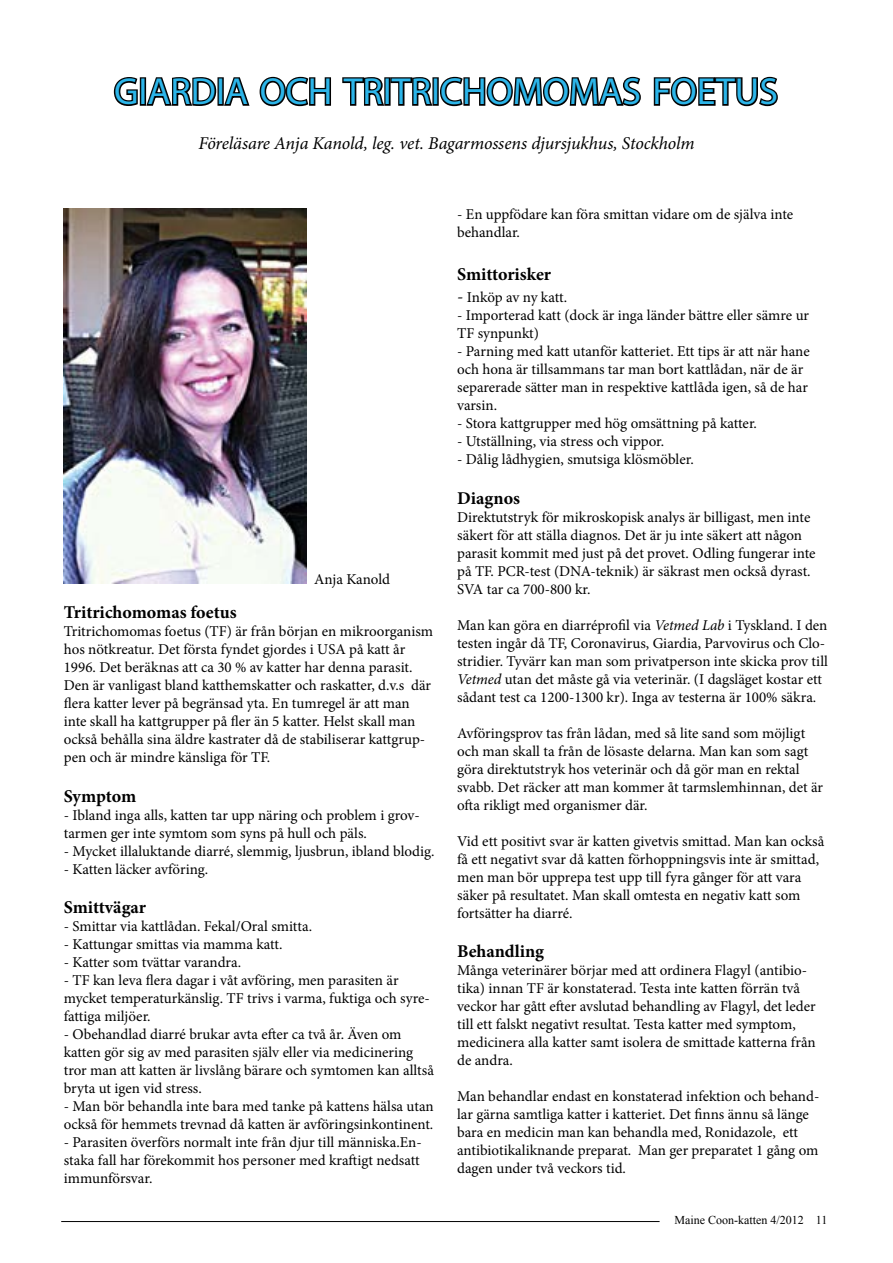
<style>
.page{position:relative;width:893px;height:1263px;background:#fff}
.page>*{position:absolute;margin:0;border:0;box-sizing:border-box;transform-origin:0 0}
.t1{font:37.8px "Myriad Pro";color:#2cb5e9}
.t2{font:700 18px "Minion Pro";color:#000}
.t3{font:italic 18px "Minion Pro";letter-spacing:-.01em;color:#000}
.t4{font:15px/18px "Minion Pro";color:#000}
.t5{font:12px "Times New Roman";color:#000}
.s1{font-size:18px}
.s2{font-style:italic}
</style>
<div class="page">
<hr style="left:61px;top:1221px;width:599px;height:1px;background:#000">
<svg style="left:113px;top:77px;width:137px;height:29px"></svg>
<svg style="left:259px;top:76px;width:72px;height:31px"></svg>
<svg style="left:342px;top:76px;width:299px;height:31px"></svg>
<svg style="left:653px;top:76px;width:125px;height:31px"></svg>
<img style="left:64px;top:208px;width:243px;height:375px">
<h1 class="t1" style="left:114px;top:68px;width:665px">GIARDIA OCH TRITRICHOMOMAS FOETUS</h1>
<p class="t3" style="left:198px;top:131px;width:498px">Föreläsare Anja Kanold, leg. vet. Bagarmossens djursjukhus, Stockholm</p>
<p class="t4" style="left:314px;top:570px;width:77px">Anja Kanold</p>
<p class="t2" style="left:64px;top:600px;width:174px">Tritrichomomas foetus</p>
<p class="t4" style="left:64px;top:622px;width:371px">Tritrichomomas foetus (TF) är från början en mikroorganism hos nötkreatur. Det första fyndet gjordes i USA på katt år 1996. Det beräknas att ca 30 % av katter har denna parasit.<br>Den är vanligast bland katthemskatter och raskatter, d.v.s där flera katter lever på begränsad yta. En tumregel är att man inte skall ha kattgrupper på fler än 5 katter. Helst skall man också behålla sina äldre kastrater då de stabiliserar kattgrup&shy;pen och är mindre känsliga för TF.</p>
<p class="t2" style="left:64px;top:783px;width:74px">Symptom</p>
<p class="t4" style="left:64px;top:806px;width:358px">- Ibland inga alls, katten tar upp näring och problem i grov&shy;tarmen ger inte symtom som syns på hull och päls.</p>
<p class="t4" style="left:64px;top:842px;width:372px">- Mycket illaluktande diarré, slemmig, ljusbrun, ibland blodig.</p>
<p class="t4" style="left:64px;top:860px;width:146px">- Katten läcker avföring.</p>
<p class="t2" style="left:64px;top:895px;width:84px">Smittvägar</p>
<p class="t4" style="left:64px;top:917px;width:250px">- Smittar via kattlådan. Fekal/Oral smitta.</p>
<p class="t4" style="left:64px;top:935px;width:220px">- Kattungar smittas via mamma katt.</p>
<p class="t4" style="left:64px;top:953px;width:179px">- Katter som tvättar varandra.</p>
<p class="t4" style="left:64px;top:971px;width:367px">- TF kan leva flera dagar i våt avföring, men parasiten är mycket temperaturkänslig. TF trivs i varma, fuktiga och syre&shy;fattiga miljöer.</p>
<p class="t4" style="left:64px;top:1025px;width:372px">- Obehandlad diarré brukar avta efter ca två år. Även om katten gör sig av med parasiten själv eller via medicinering tror man att katten är livslång bärare och symtomen kan alltså bryta ut igen vid stress.</p>
<p class="t4" style="left:64px;top:1097px;width:371px">- Man bör behandla inte bara med tanke på kattens hälsa utan också för hemmets trevnad då katten är avföringsinkontinent.</p>
<p class="t4" style="left:64px;top:1133px;width:360px">- Parasiten överförs normalt inte från djur till människa.En&shy;staka fall har förekommit hos personer med kraftigt nedsatt immunförsvar.</p>
<p class="t4" style="left:457px;top:206px;width:338px">- En uppfödare kan föra smittan vidare om de själva inte behandlar.</p>
<p class="t2" style="left:457px;top:262px;width:95px">Smittorisker</p>
<p class="t4" style="left:457px;top:288px;width:111px"><span class="s1">-</span> Inköp av ny katt.</p>
<p class="t4" style="left:457px;top:306px;width:354px">- Importerad katt (dock är inga länder bättre eller sämre ur<br>TF synpunkt)</p>
<p class="t4" style="left:457px;top:342px;width:354px">- Parning med katt utanför katteriet. Ett tips är att när hane och hona är tillsammans tar man bort kattlådan, när de är separerade sätter man in respektive kattlåda igen, så de har varsin.</p>
<p class="t4" style="left:457px;top:414px;width:301px">- Stora kattgrupper med hög omsättning på katter.</p>
<p class="t4" style="left:457px;top:432px;width:209px">- Utställning, via stress och vippor.</p>
<p class="t4" style="left:457px;top:450px;width:238px">- Dålig lådhygien, smutsiga klösmöbler.</p>
<p class="t2" style="left:457px;top:485px;width:64px">Diagnos</p>
<p class="t4" style="left:457px;top:508px;width:360px">Direktutstryk för mikroskopisk analys är billigast, men inte säkert för att ställa diagnos. Det är ju inte säkert att någon parasit kommit med just på det provet. Odling fungerar inte på TF. PCR-test (DNA-teknik) är säkrast men också dyrast.<br>SVA tar ca 700-800 kr.</p>
<p class="t4" style="left:457px;top:616px;width:372px">Man kan göra en diarréprofil via <span class="s2">Vetmed Lab</span> i Tyskland. I den testen ingår då TF, Coronavirus, Giardia, Parvovirus och Clo&shy;stridier. Tyvärr kan man som privatperson inte skicka prov till <span class="s2">Vetmed</span> utan det måste gå via veterinär. (I dagsläget kostar ett sådant test ca 1200-1300 kr). Inga av testerna är 100% säkra.</p>
<p class="t4" style="left:457px;top:724px;width:367px">Avföringsprov tas från lådan, med så lite sand som möjligt och man skall ta från de lösaste delarna. Man kan som sagt göra direktutstryk hos veterinär och då gör man en rektal svabb. Det räcker att man kommer åt tarmslemhinnan, det är ofta rikligt med organismer där.</p>
<p class="t4" style="left:457px;top:832px;width:369px">Vid ett positivt svar är katten givetvis smittad. Man kan också få ett negativt svar då katten förhoppningsvis inte är smittad, men man bör upprepa test upp till fyra gånger för att vara säker på resultatet. Man skall omtesta en negativ katt som fortsätter ha diarré.</p>
<p class="t2" style="left:457px;top:939px;width:89px">Behandling</p>
<p class="t4" style="left:457px;top:962px;width:360px">Många veterinärer börjar med att ordinera Flagyl (antibio&shy;tika) innan TF är konstaterad. Testa inte katten förrän två veckor har gått efter avslutad behandling av Flagyl, det leder till ett falskt negativt resultat. Testa katter med symptom, medicinera alla katter samt isolera de smittade katterna från de andra.</p>
<p class="t4" style="left:457px;top:1088px;width:364px">Man behandlar endast en konstaterad infektion och behand&shy;lar gärna samtliga katter i katteriet. Det finns ännu så länge bara en medicin man kan behandla med, Ronidazole, ett antibiotikaliknande preparat. Man ger preparatet 1 gång om dagen under två veckors tid.</p>
<p class="t5" style="left:674px;top:1212px;width:154px">Maine Coon-katten 4/2012 11</p>
</div>
